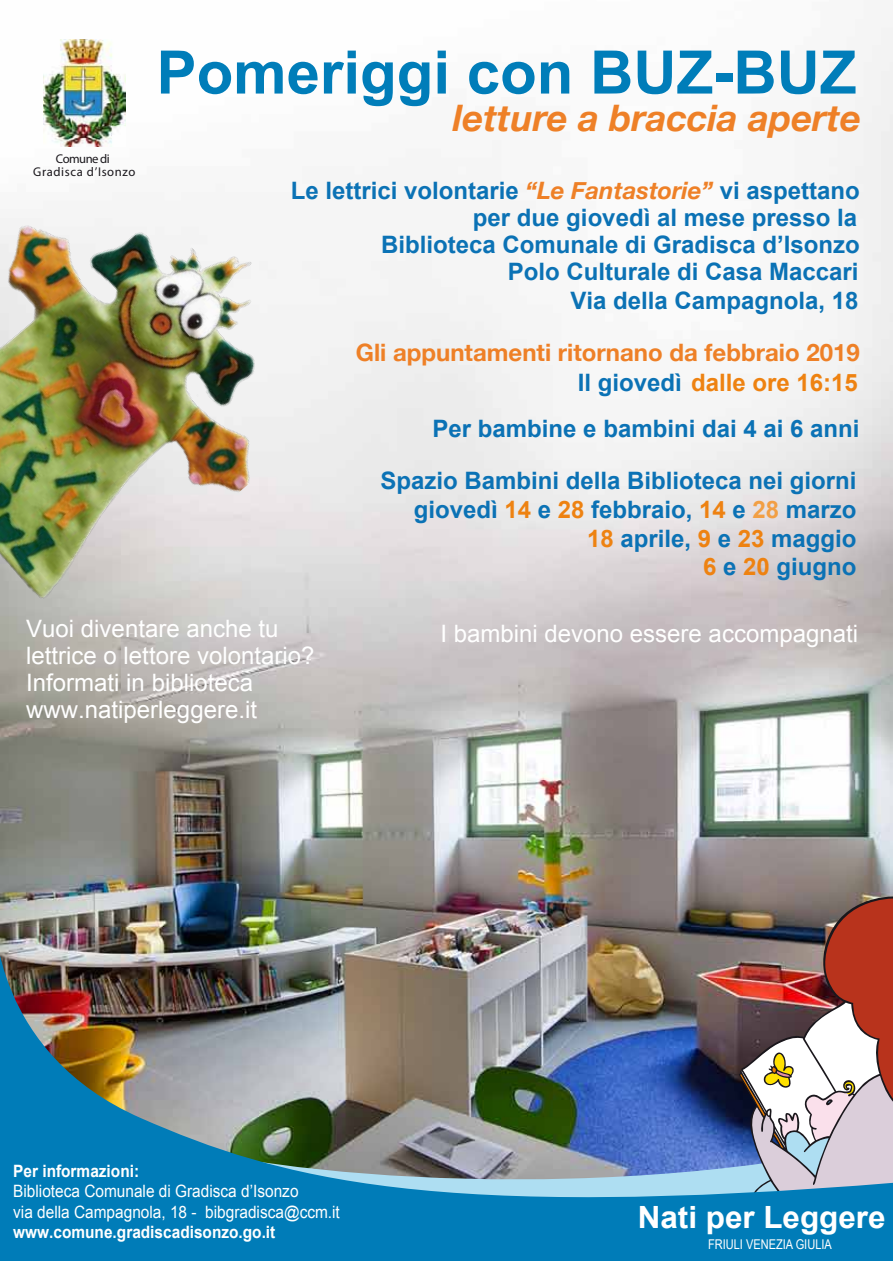
<style>
.page{position:relative;width:893px;height:1263px;background:#fff}
.page>*{position:absolute;margin:0;border:0;box-sizing:border-box;transform-origin:0 0}
.t1{font:700 60px "Arial";color:#007db9}
.t2{font:italic 700 36.6px "Helvetica Neue";color:#ee8027}
.t3{font:700 30.6px "Arial";color:#fff}
.t4{font:700 24px/27.5px "Arial";color:#0b72b5;text-align:right}
.t5{font:24px/27px "Arial";color:#fff}
.t6{font:700 24px "Helvetica Neue";color:#ee8027}
.t7{font:16.95px/20.4px "Arial";color:#fff;scale:.91 1}
.t8{font:700 16.95px "Arial";color:#fff;scale:.91 1}
.t9{font:13.5px "Arial Narrow";color:#fff}
.t10{font:12.75px/13.2px "Myriad Pro";letter-spacing:.05em;color:#1a171c;text-align:center}
.s1{font-family:"Helvetica Neue";font-style:italic;color:#ee8027}
.s2{color:#ee8211}
.s3{color:#f29f44}
</style>
<div class="page">
<img style="left:0;top:27px;width:892px;height:889px">
<img style="left:0;top:123px;width:366px;height:526px">
<svg style="left:740px;top:894px;width:153px;height:22px;background:#85665c"></svg>
<img style="left:0;top:916px;width:893px;height:345px">
<img style="left:44px;top:39px;width:82px;height:108px">
<p class="t10" style="left:33px;top:152px;width:104px">Comune di<br>Gradisca d’Isonzo</p>
<h1 class="t1" style="left:157px;top:32px;width:702px">Pomeriggi con BUZ-BUZ</h1>
<h2 class="t2" style="left:453px;top:96px;width:410px">letture a braccia aperte</h2>
<p class="t4" style="left:291px;top:178px;width:571px">Le lettrici volontarie <span class="s1">“Le Fantastorie”</span> vi aspettano per due giovedì al mese presso la<br>Biblioteca Comunale di Gradisca d’Isonzo<br>Polo Culturale di Casa Maccari<br>Via della Campagnola, 18</p>
<p class="t6" style="left:356px;top:337px;width:505px">Gli appuntamenti ritornano da febbraio 2019</p>
<p class="t4" style="left:433px;top:360px;width:428px;line-height:46.5px">Il giovedì <span class="s2">dalle ore 16:15<br></span>Per bambine e bambini dai 4 ai 6 anni</p>
<p class="t4" style="left:380px;top:467px;width:478px;line-height:28.8px">Spazio Bambini della Biblioteca nei giorni giovedì <span class="s2">14</span> e <span class="s2">28</span> febbraio, <span class="s2">14</span> e <span class="s3">28</span> marzo<br><span class="s2">18</span> aprile, <span class="s2">9</span> e <span class="s2">23</span> maggio<br><span class="s2">6</span> e <span class="s2">20</span> giugno</p>
<p class="t5" style="left:26px;top:615px;width:254px">Vuoi diventare anche tu</p>
<p class="t5" style="left:440px;top:620px;width:419px">I bambini devono essere accompagnati</p>
<p class="t5" style="left:26px;top:642px;width:290px">lettrice o lettore volontario?<br>Informati in biblioteca www.natiperleggere.it</p>
<p class="t8" style="left:13px;top:1159px;width:140px">Per informazioni:</p>
<p class="t7" style="left:13px;top:1181px;width:360px">Biblioteca Comunale di Gradisca d’Isonzo<br>via della Campagnola, 18 - bibgradisca@ccm.it</p>
<p class="t8" style="left:13px;top:1221px;width:290px">www.comune.gradiscadisonzo.go.it</p>
<p class="t3" style="left:638px;top:1197px;width:249px">Nati per Leggere</p>
<p class="t9" style="left:708px;top:1234px;width:125px">FRIULI VENEZIA GIULIA</p>
</div>
